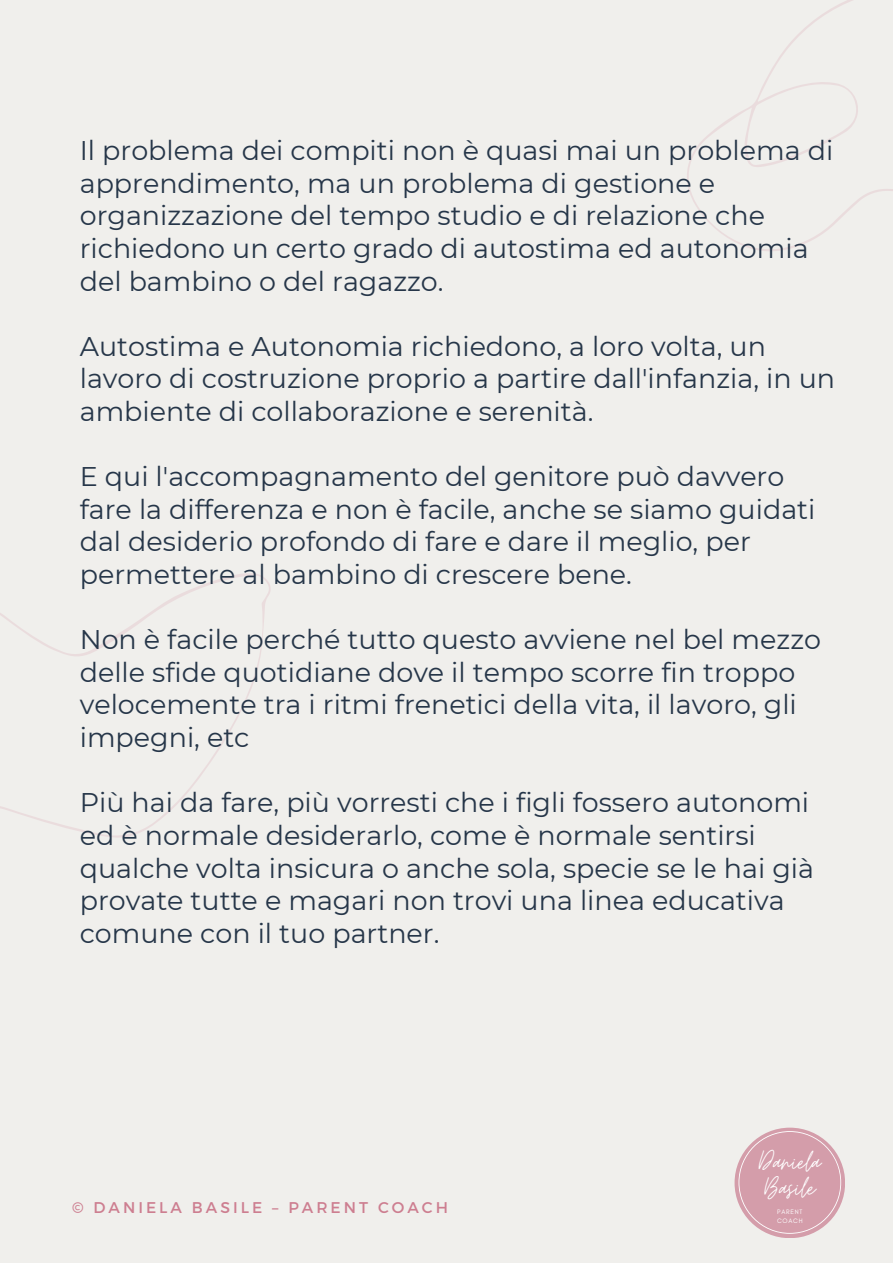
<style>
.page{position:relative;width:893px;height:1264px;background:#fff}
.page>*{position:absolute;margin:0;border:0;box-sizing:border-box;transform-origin:0 0}
.t1{font:33.15px/25.5px "Moon Time";color:#fff}
.t2{font:27px/32.5px "Montserrat";color:#263649}
.t3{font:15.45px "Montserrat";letter-spacing:.19em;color:#cd7e90}
.t4{font:6.6px/8.9px "Glacial Indifference";letter-spacing:.115em;color:#fff}
</style>
<div class="page">
<div style="left:0;top:0;width:892px;height:1262px;background:#f0efec"></div>
<svg style="left:687px;top:0;width:205px;height:251px"></svg>
<svg style="left:0;top:573px;width:271px;height:265px"></svg>
<svg style="left:734px;top:1127px;width:111px;height:111px"></svg>
<svg style="left:738px;top:1131px;width:103px;height:102px;background:#d8aab4"></svg>
<p class="t2" style="left:80px;top:134px;width:755px">Il problema dei compiti non è quasi mai un problema di apprendimento, ma un problema di gestione e organizzazione del tempo studio e di relazione che richiedono un certo grado di autostima ed autonomia del bambino o del ragazzo.</p>
<p class="t2" style="left:80px;top:330px;width:756px">Autostima e Autonomia richiedono, a loro volta, un lavoro di costruzione proprio a partire dall'infanzia, in un ambiente di collaborazione e serenità.</p>
<p class="t2" style="left:80px;top:460px;width:737px">E qui l'accompagnamento del genitore può davvero fare la differenza e non è facile, anche se siamo guidati dal desiderio profondo di fare e dare il meglio, per permettere al bambino di crescere bene.</p>
<p class="t2" style="left:80px;top:623px;width:742px">Non è facile perché tutto questo avviene nel bel mezzo delle sfide quotidiane dove il tempo scorre fin troppo velocemente tra i ritmi frenetici della vita, il lavoro, gli impegni, etc</p>
<p class="t2" style="left:80px;top:786px;width:735px">Più hai da fare, più vorresti che i figli fossero autonomi ed è normale desiderarlo, come è normale sentirsi qualche volta insicura o anche sola, specie se le hai già provate tutte e magari non trovi una linea educativa comune con il tuo partner.</p>
<p class="t3" style="left:72px;top:1197px;width:377px">© DANIELA BASILE – PARENT COACH</p>
<p class="t1" style="left:758px;top:1149px;width:63px">Daniela<br>Basile</p>
<p class="t4" style="left:777px;top:1207px;width:27px">PARENT<br>COACH</p>
</div>
